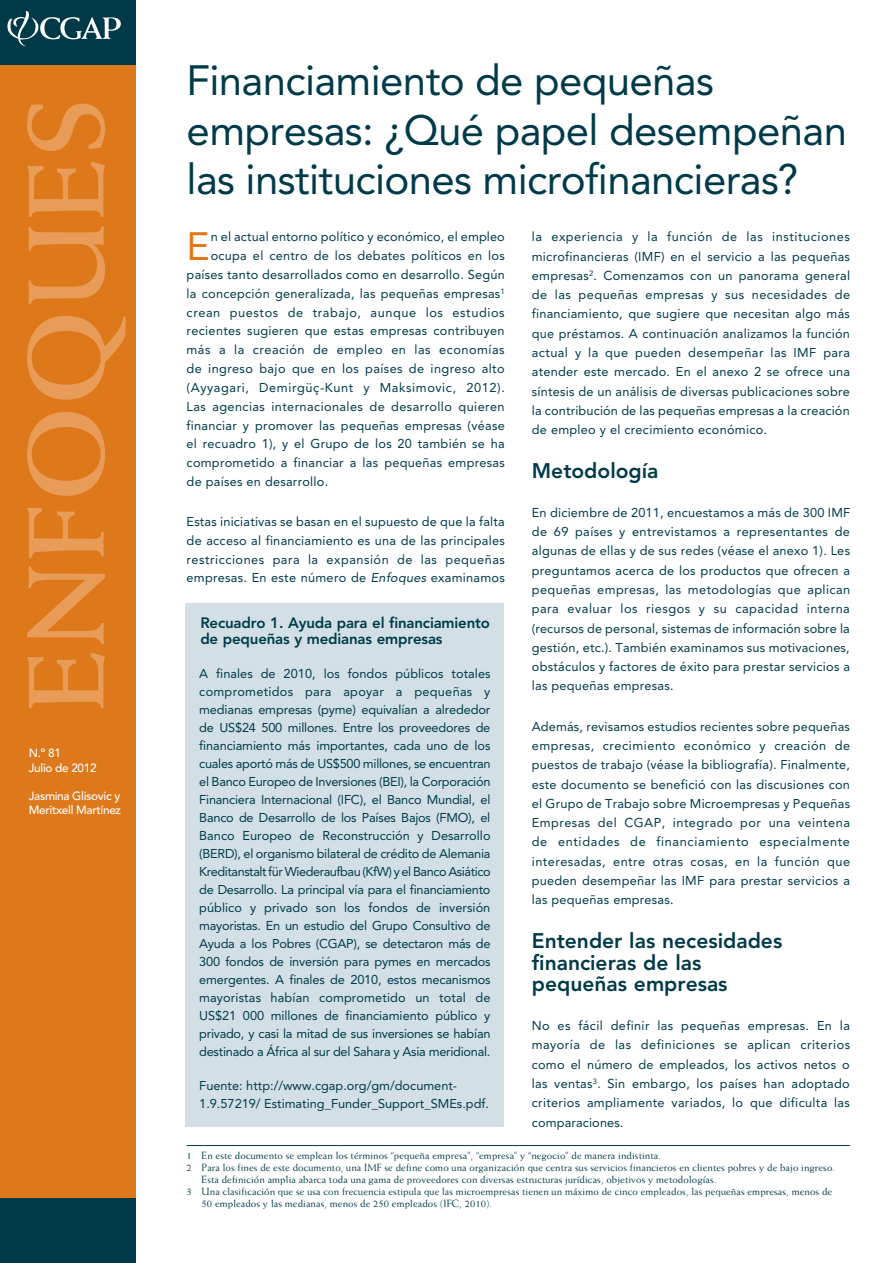
<style>
.page{position:relative;width:891px;height:1263px;background:#fff}
.page>*{position:absolute;margin:0;border:0;box-sizing:border-box;transform-origin:0 0}
.t1{font:700 108px "Weiss Std";letter-spacing:.02em;color:#e89c57}
.headine{font:42px/49.5px "Avenir LT Std";letter-spacing:-.015em;color:#003a49}
.Drop_Cap_text{font:39.3px "Avenir LT Std";color:#de791b}
.subhead_1{font:800 21px/21.5px "Avenir LT Std";color:#003a49}
.Box_title{font:800 15px/16.5px "Avenir LT Std";letter-spacing:-.01em;color:#003a49}
.body_text{font:12.75px/19.2px "Avenir LT Std";letter-spacing:.02em;color:#003a49;text-align:justify}
.Box_text{font:12.75px/18px "Avenir LT Std";color:#003a49;text-align:justify}
.Drop_Cap_text-2{font:12.75px "Avenir LT Std";letter-spacing:.02em;color:#003a49}
.Drop_Cap_text-3{font:12.75px "Avenir LT Std";letter-spacing:.05em;color:#003a49}
.Drop_Cap_text-4{font:12.75px "Avenir LT Std";letter-spacing:.045em;color:#003a49}
.Drop_Cap_text-5{font:12.75px "Avenir LT Std";letter-spacing:.04em;color:#003a49}
.t2{font:500 11.85px/14.1px "Avenir LT Std";letter-spacing:-.025em;color:#fff}
.Footnote{font:10.5px/12px "Weiss Std";letter-spacing:.01em;color:#003a49}
.first_footnote{font:10.5px "Weiss Std";letter-spacing:.01em;color:#003a49}
.s1{font-style:italic}
</style>
<div class="page">
<div style="left:0;top:51px;width:135px;height:1211px;background:#de791b"></div>
<div style="left:0;top:0;width:135px;height:64px;background:#003a49"></div>
<div style="left:0;top:1198px;width:135px;height:64px;background:#003a49"></div>
<hr style="left:187px;top:1145px;width:663px;height:1px;background:#003a49">
<svg style="left:7px;top:11px;width:114px;height:35px"></svg>
<div style="left:186px;top:603px;width:318px;height:523px;background:#d2e0e6"></div>
<p class="t1" style="left:3px;top:711px;width:615px;rotate:-90deg">ENFOQUES</p>
<p class="t2" style="left:29px;top:746px;width:34px">N.º 81</p>
<p class="t2" style="left:29px;top:760px;width:69px">Julio de 2012</p>
<p class="t2" style="left:29px;top:789px;width:94px">Jasmina Glisovic y<br>Meritxell Martínez</p>
<p class="headine" style="left:187px;top:56px;width:662px">Financiamiento de pequeñas empresas: ¿Qué papel desempeñan las instituciones microfinancieras?</p>
<p class="Drop_Cap_text" style="left:187px;top:223px;width:25px">E</p>
<p class="Drop_Cap_text-2" style="left:211px;top:229px;width:296px">n el actual entorno político y económico, el empleo</p>
<p class="Drop_Cap_text-2" style="left:211px;top:248px;width:296px">ocupa el centro de los debates políticos en los</p>
<p class="Drop_Cap_text-2" style="left:187px;top:267px;width:320px">países tanto desarrollados como en desarrollo. Según</p>
<p class="Drop_Cap_text-2" style="left:187px;top:286px;width:320px">la concepción generalizada, las pequeñas empresas<sup>1</sup></p>
<p class="Drop_Cap_text-4" style="left:187px;top:305px;width:319px">crean puestos de trabajo, aunque los estudios</p>
<p class="Drop_Cap_text-2" style="left:187px;top:323px;width:320px">recientes sugieren que estas empresas contribuyen</p>
<p class="Drop_Cap_text-5" style="left:187px;top:342px;width:320px">más a la creación de empleo en las economías</p>
<p class="Drop_Cap_text-2" style="left:187px;top:361px;width:320px">de ingreso bajo que en los países de ingreso alto</p>
<p class="Drop_Cap_text-3" style="left:187px;top:380px;width:320px">(Ayyagari, Demirgüç-Kunt y Maksimovic, 2012).</p>
<p class="Drop_Cap_text-2" style="left:187px;top:399px;width:319px">Las agencias internacionales de desarrollo quieren</p>
<p class="Drop_Cap_text-2" style="left:187px;top:417px;width:320px">financiar y promover las pequeñas empresas (véase</p>
<p class="Drop_Cap_text-2" style="left:187px;top:436px;width:320px">el recuadro 1), y el Grupo de los 20 también se ha</p>
<p class="Drop_Cap_text-2" style="left:187px;top:455px;width:320px">comprometido a financiar a las pequeñas empresas</p>
<p class="Drop_Cap_text-2" style="left:187px;top:474px;width:143px">de países en desarrollo.</p>
<p class="body_text" style="left:187px;top:512px;width:320px;line-height:18.8px">Estas iniciativas se basan en el supuesto de que la falta de acceso al financiamiento es una de las principales restricciones para la expansión de las pequeñas empresas. En este número de <span class="s1">Enfoques</span> examinamos</p>
<p class="Box_title" style="left:200px;top:614px;width:291px">Recuadro 1. Ayuda para el financiamiento de pequeñas y medianas empresas</p>
<p class="Box_text" style="left:199px;top:664px;width:293px">A finales de 2010, los fondos públicos totales comprometidos para apoyar a pequeñas y medianas empresas (pyme) equivalían a alrededor de US$24 500 millones. Entre los proveedores de financiamiento más importantes, cada uno de los cuales aportó más de US$500 millones, se encuentran el Banco Europeo de Inversiones (BEI), la Corporación Financiera Internacional (IFC), el Banco Mundial, el Banco de Desarrollo de los Países Bajos (FMO), el Banco Europeo de Reconstrucción y Desarrollo (BERD), el organismo bilateral de crédito de Alemania Kreditanstalt für Wiederaufbau (KfW) y el Banco Asiático de Desarrollo. La principal vía para el financiamiento público y privado son los fondos de inversión mayoristas. En un estudio del Grupo Consultivo de Ayuda a los Pobres (CGAP), se detectaron más de 300 fondos de inversión para pymes en mercados emergentes. A finales de 2010, estos mecanismos mayoristas habían comprometido un total de US$21 000 millones de financiamiento público y privado, y casi la mitad de sus inversiones se habían destinado a África al sur del Sahara y Asia meridional.</p>
<p class="Box_text" style="left:199px;top:1076px;width:291px">Fuente: http://www.cgap.org/gm/document-<br>1.9.57219/ Estimating_Funder_Support_SMEs.pdf.</p>
<p class="body_text" style="left:532px;top:227px;width:320px">la experiencia y la función de las instituciones microfinancieras (IMF) en el servicio a las pequeñas empresas<sup>2</sup>. Comenzamos con un panorama general de las pequeñas empresas y sus necesidades de financiamiento, que sugiere que necesitan algo más que préstamos. A continuación analizamos la función actual y la que pueden desempeñar las IMF para atender este mercado. En el anexo 2 se ofrece una síntesis de un análisis de diversas publicaciones sobre la contribución de las pequeñas empresas a la creación de empleo y el crecimiento económico.</p>
<p class="subhead_1" style="left:532px;top:460px;width:128px">Metodología</p>
<p class="body_text" style="left:532px;top:503px;width:320px">En diciembre de 2011, encuestamos a más de 300 IMF de 69 países y entrevistamos a representantes de algunas de ellas y de sus redes (véase el anexo 1). Les preguntamos acerca de los productos que ofrecen a pequeñas empresas, las metodologías que aplican para evaluar los riesgos y su capacidad interna (recursos de personal, sistemas de información sobre la gestión, etc.). También examinamos sus motivaciones, obstáculos y factores de éxito para prestar servicios a las pequeñas empresas.</p>
<p class="body_text" style="left:532px;top:716px;width:320px">Además, revisamos estudios recientes sobre pequeñas empresas, crecimiento económico y creación de puestos de trabajo (véase la bibliografía). Finalmente, este documento se benefició con las discusiones con el Grupo de Trabajo sobre Microempresas y Pequeñas Empresas del CGAP, integrado por una veintena de entidades de financiamiento especialmente interesadas, entre otras cosas, en la función que pueden desempeñar las IMF para prestar servicios a las pequeñas empresas.</p>
<p class="subhead_1" style="left:532px;top:930px;width:252px">Entender las necesidades financieras de las pequeñas empresas</p>
<p class="body_text" style="left:532px;top:1016px;width:320px">No es fácil definir las pequeñas empresas. En la mayoría de las definiciones se aplican criterios como el número de empleados, los activos netos o las ventas<sup>3</sup>. Sin embargo, los países han adoptado criterios ampliamente variados, lo que dificulta las comparaciones.</p>
<p class="first_footnote" style="left:187px;top:1149px;width:476px">1 En este documento se emplean los términos “pequeña empresa”, “empresa” y “negocio” de manera indistinta.</p>
<p class="Footnote" style="left:202px;top:1161px;width:635px;text-indent:-15px">2 Para los fines de este documento, una IMF se define como una organización que centra sus servicios financieros en clientes pobres y de bajo ingreso.<br>Esta definición amplia abarca toda una gama de proveedores con diversas estructuras jurídicas, objetivos y metodologías.</p>
<p class="Footnote" style="left:202px;top:1185px;width:632px;text-indent:-15px">3 Una clasificación que se usa con frecuencia estipula que las microempresas tienen un máximo de cinco empleados, las pequeñas empresas, menos de<br>50 empleados y las medianas, menos de 250 empleados (IFC, 2010).</p>
</div>
